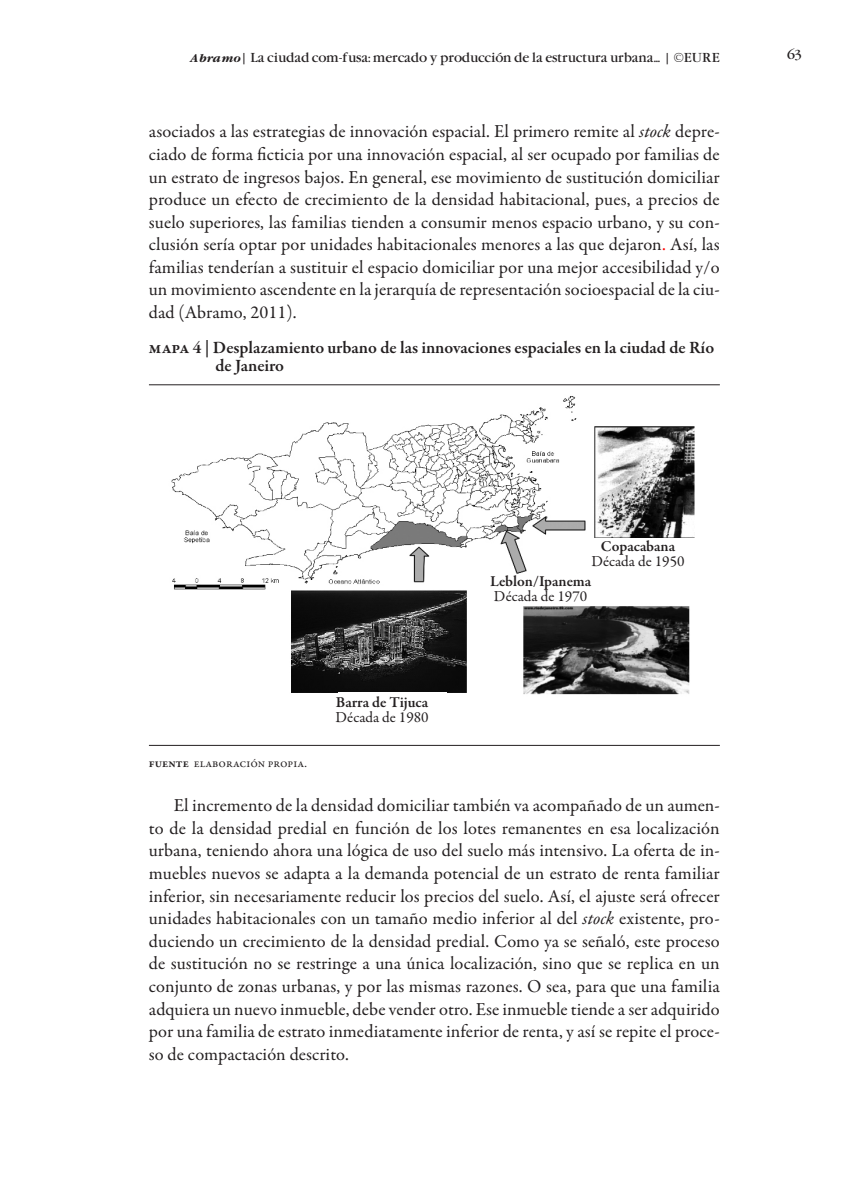
<style>
.page{position:relative;width:844px;height:1191px;background:#fff}
.page>*{position:absolute;margin:0;border:0;box-sizing:border-box;transform-origin:0 0}
.Cuerpo_Texto{font:18.38px/22.6px "Garamond Premr Pro";letter-spacing:.025em;color:#231f20;text-align:justify}
.Cuerpo__Cuadro_Nombr{font:600 17.5px/17.5px "Garamond Premr Pro";letter-spacing:.005em;color:#231f20}
.t1{font:600 15.4px/15.4px "Garamond Premr Pro";letter-spacing:-.005em;color:#231f20}
.t2{font:15.4px/15.4px "Garamond Premr Pro";color:#231f20;text-align:center}
.t3{font:12.25px "Garamond";letter-spacing:-.015em;color:#231f20}
.Cuerpo_Cuadro_Fuente{font:12.25px "Garamond Premr Pro";color:#231f20}
.t4{font:12.25px "Garamond";color:#231f20}
.s1{font-weight:700;font-style:italic;font-size:10.5px}
.s2{font-style:italic}
.s3{color:#f00}
.s4{font-weight:600}
.s5{font-weight:400}
</style>
<div class="page">
<img style="left:171px;top:396px;width:524px;height:299px">
<div style="left:338px;top:692px;width:108px;height:25px;background:#fff"></div>
<div style="left:483px;top:575px;width:108px;height:26px;background:#fff"></div>
<div style="left:588px;top:539px;width:109px;height:25px;background:#fff"></div>
<hr style="left:149px;top:384px;width:570px;height:1px;background:#231f20">
<hr style="left:149px;top:745px;width:570px;height:1px;background:#231f20">
<p class="t3" style="left:189px;top:50px;width:532px"><span class="s1">Abramo</span> | La ciudad com-fusa: mercado y producción de la estructura urbana... | ©EURE</p>
<p class="t4" style="left:786px;top:47px;width:16px">63</p>
<p class="Cuerpo_Texto" style="left:149px;top:121px;width:572px">asociados a las estrategias de innovación espacial. El primero remite al <span class="s2">stock</span> depre&shy;ciado de forma ficticia por una innovación espacial, al ser ocupado por familias de un estrato de ingresos bajos. En general, ese movimiento de sustitución domiciliar produce un efecto de crecimiento de la densidad habitacional, pues, a precios de suelo superiores, las familias tienden a consumir menos espacio urbano, y su con&shy;clusión sería optar por unidades habitacionales menores a las que dejaron<span class="s3">.</span> Así, las familias tenderían a sustituir el espacio domiciliar por una mejor accesibilidad y/o un movimiento ascendente en la jerarquía de representación socioespacial de la ciu&shy;dad (Abramo, 2011).</p>
<p class="Cuerpo__Cuadro_Nombr" style="left:215px;top:339px;width:500px;text-indent:-66px">Mapa 4 | Desplazamiento urbano de las innovaciones espaciales en la ciudad de Río de Janeiro</p>
<p class="t2" style="left:591px;top:539px;width:95px"><span class="s4">Copacabana<br></span>Década de 1950</p>
<p class="t1" style="left:335px;top:694px;width:95px">Barra de Tijuca<br><span class="s5">Década de 1980</span></p>
<p class="t1" style="left:490px;top:573px;width:103px">Leblon/Ipanema<br><span class="s5">Década de 1970</span></p>
<p class="Cuerpo_Cuadro_Fuente" style="left:149px;top:755px;width:160px"><span class="s4">fuente</span> elaboración propia.</p>
<p class="Cuerpo_Texto" style="left:149px;top:794px;width:572px;text-indent:25px">El incremento de la densidad domiciliar también va acompañado de un aumen&shy;to de la densidad predial en función de los lotes remanentes en esa localización urbana, teniendo ahora una lógica de uso del suelo más intensivo. La oferta de in&shy;muebles nuevos se adapta a la demanda potencial de un estrato de renta familiar inferior, sin necesariamente reducir los precios del suelo. Así, el ajuste será ofrecer unidades habitacionales con un tamaño medio inferior al del <span class="s2">stock</span> existente, pro&shy;duciendo un crecimiento de la densidad predial. Como ya se señaló, este proceso de sustitución no se restringe a una única localización, sino que se replica en un conjunto de zonas urbanas, y por las mismas razones. O sea, para que una familia adquiera un nuevo inmueble, debe vender otro. Ese inmueble tiende a ser adquirido por una familia de estrato inmediatamente inferior de renta, y así se repite el proce&shy;so de compactación descrito.</p>
</div>
